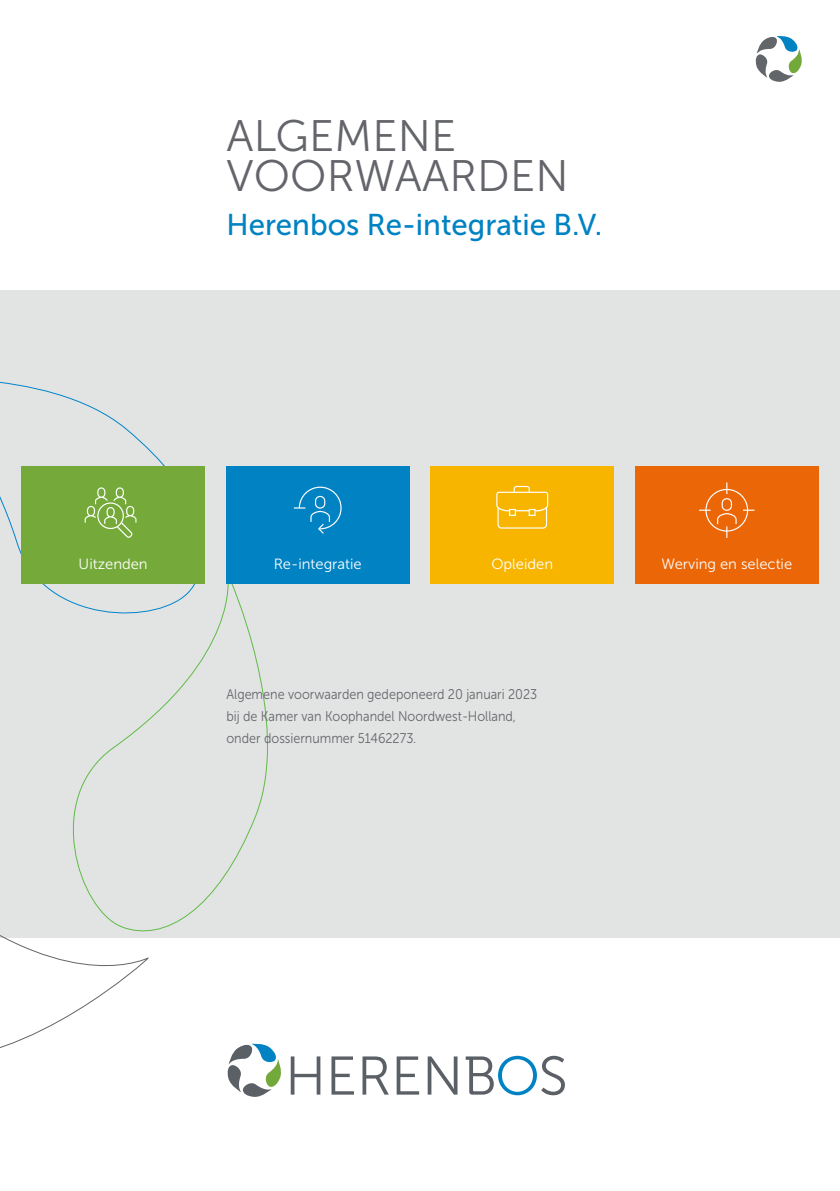
<style>
.page{position:relative;width:840px;height:1191px;background:#fff}
.page>*{position:absolute;margin:0;border:0;box-sizing:border-box;transform-origin:0 0}
.t1{font:44px/40px "Museo Sans 300";letter-spacing:.005em;color:#63656a}
.t2{font:30px "Museo Sans 500";color:#0082c3}
.t3{font:14.8px "Museo Sans 300";color:#fff}
.t4{font:14px/22px "Museo Sans 300";color:#63656a;scale:.9 1}
</style>
<div class="page">
<div style="left:0;top:290px;width:839px;height:647px;background:#e2e4e4"></div>
<svg style="left:0;top:382px;width:165px;height:202px"></svg>
<svg style="left:42px;top:583px;width:251px;height:355px"></svg>
<svg style="left:0;top:850px;width:148px;height:198px"></svg>
<svg style="left:290px;top:1056px;width:30px;height:38px"></svg>
<svg style="left:331px;top:1056px;width:23px;height:38px"></svg>
<svg style="left:362px;top:1056px;width:26px;height:38px"></svg>
<svg style="left:396px;top:1056px;width:23px;height:38px"></svg>
<svg style="left:427px;top:1056px;width:30px;height:38px"></svg>
<svg style="left:465px;top:1055px;width:99px;height:40px"></svg>
<svg style="left:227px;top:1043px;width:54px;height:54px"></svg>
<div style="left:22px;top:466px;width:183px;height:117px;background:#75aa3a"></div>
<svg style="left:85px;top:487px;width:51px;height:51px"></svg>
<div style="left:226px;top:466px;width:183px;height:117px;background:#0082c3"></div>
<svg style="left:294px;top:486px;width:47px;height:48px"></svg>
<div style="left:430px;top:466px;width:183px;height:117px;background:#f8b500"></div>
<svg style="left:496px;top:486px;width:52px;height:42px"></svg>
<div style="left:634px;top:466px;width:184px;height:117px;background:#eb6607"></div>
<svg style="left:699px;top:482px;width:55px;height:56px"></svg>
<svg style="left:755px;top:36px;width:47px;height:46px"></svg>
<h1 class="t1" style="left:226px;top:116px;width:343px">ALGEMENE<br>VOORWAARDEN</h1>
<h2 class="t2" style="left:226px;top:208px;width:377px">Herenbos Re-integratie B.V.</h2>
<p class="t3" style="left:79px;top:556px;width:71px">Uitzenden</p>
<p class="t3" style="left:273px;top:556px;width:89px">Re-integratie</p>
<p class="t3" style="left:491px;top:556px;width:63px">Opleiden</p>
<p class="t3" style="left:661px;top:556px;width:132px">Werving en selectie</p>
<p class="t4" style="left:226px;top:683px;width:347px">Algemene voorwaarden gedeponeerd 20 januari 2023 bij de Kamer van Koophandel Noordwest-Holland, onder dossiernummer 51462273.</p>
</div>
